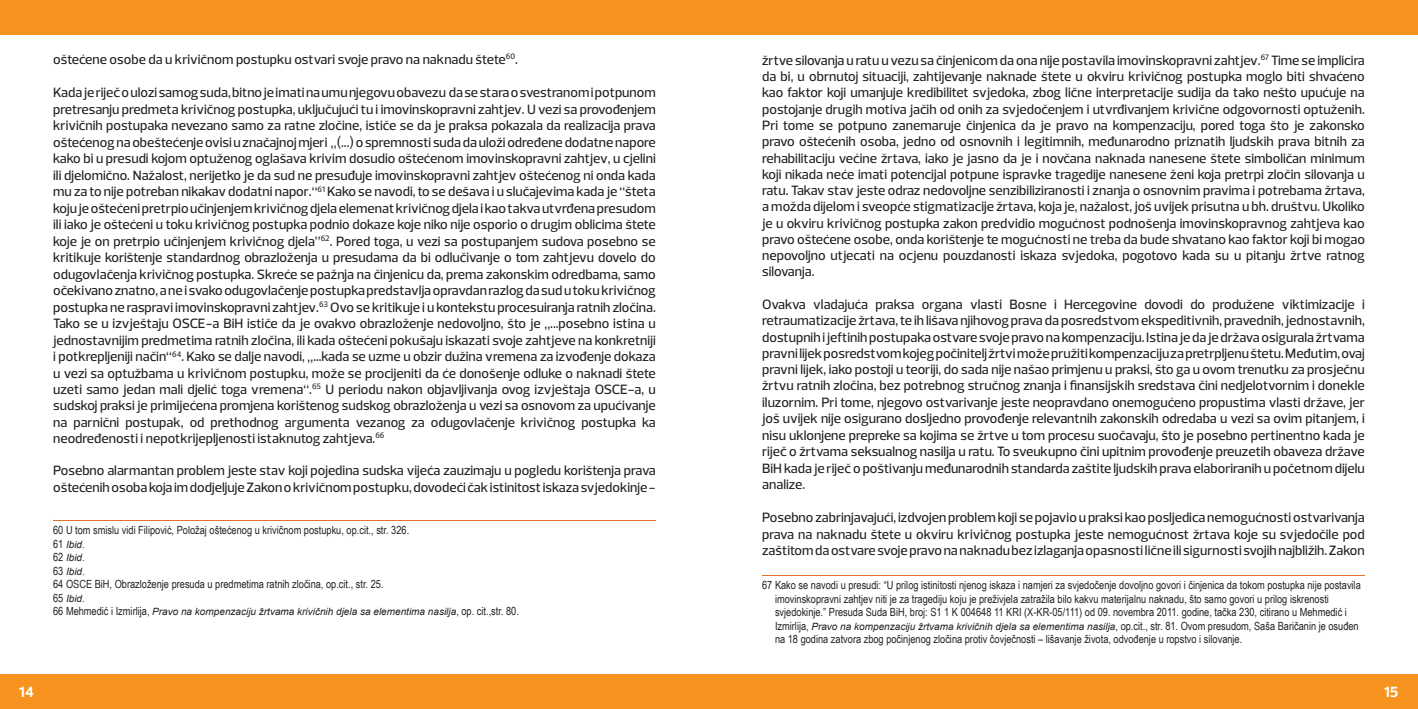
<style>
.page{position:relative;width:1418px;height:709px;background:#fff}
.page>*{position:absolute;margin:0;border:0;box-sizing:border-box;transform-origin:0 0}
.t1{font:700 15px "Prelo";color:#fff}
.t2{font:500 13.75px/16.5px "Prelo";color:#231f20;text-align:justify}
.t3{font:11.25px/13.5px "Arial Narrow";color:#231f20}
.t4{font:italic 10px/13.5px "Arial";color:#231f20;text-align:justify}
.s1{font-family:"Arial Narrow";font-style:normal;font-size:11.25px}
.s2{font-family:"Times New Roman";font-style:normal;font-size:11.25px}
.s3{font-family:"Arial";font-style:italic;font-size:10px}
</style>
<div class="page">
<div style="left:1px;top:674px;width:1416px;height:35px;background:#f79420"></div>
<div style="left:0;top:0;width:1417px;height:35px;background:#f79420"></div>
<hr style="left:53px;top:520px;width:603px;height:1px;background:#e47325">
<svg style="left:762px;top:575px;width:602px;height:2px"></svg>
<hr style="left:762px;top:574px;width:602px;height:1px;background:#e47325">
<p class="t2" style="left:53px;top:51px;width:466px">oštećene osobe da u krivičnom postupku ostvari svoje pravo na naknadu štete<sup>60</sup>.</p>
<p class="t2" style="left:53px;top:84px;width:604px">Kada je riječ o ulozi samog suda, bitno je imati na umu njegovu obavezu da se stara o svestranom i potpunom pretresanju predmeta krivičnog postupka, uključujući tu i imovinskopravni zahtjev. U vezi sa provođenjem krivičnih postupaka nevezano samo za ratne zločine, ističe se da je praksa pokazala da realizacija prava oštećenog na obeštećenje ovisi u značajnoj mjeri „(...) o spremnosti suda da uloži određene dodatne napore kako bi u presudi kojom optuženog oglašava krivim dosudio oštećenom imovinskopravni zahtjev, u cjelini ili djelomično. Nažalost, nerijetko je da sud ne presuđuje imovinskopravni zahtjev oštećenog ni onda kada mu za to nije potreban nikakav dodatni napor.“<sup>61</sup> Kako se navodi, to se dešava i u slučajevima kada je “šteta koju je oštećeni pretrpio učinjenjem krivičnog djela elemenat krivičnog djela i kao takva utvrđena presudom ili iako je oštećeni u toku krivičnog postupka podnio dokaze koje niko nije osporio o drugim oblicima štete koje je on pretrpio učinjenjem krivičnog djela”<sup>62</sup>. Pored toga, u vezi sa postupanjem sudova posebno se kritikuje korištenje standardnog obrazloženja u presudama da bi odlučivanje o tom zahtjevu dovelo do odugovlačenja krivičnog postupka. Skreće se pažnja na činjenicu da, prema zakonskim odredbama, samo očekivano znatno, a ne i svako odugovlačenje postupka predstavlja opravdan razlog da sud u toku krivičnog postupka ne raspravi imovinskopravni zahtjev.<sup>63</sup> Ovo se kritikuje i u kontekstu procesuiranja ratnih zločina.<br>Tako se u izvještaju OSCE-a BiH ističe da je ovakvo obrazloženje nedovoljno, što je „...posebno istina u jednostavnijim predmetima ratnih zločina, ili kada oštećeni pokušaju iskazati svoje zahtjeve na konkretniji i potkrepljeniji način“<sup>64</sup>. Kako se dalje navodi, „...kada se uzme u obzir dužina vremena za izvođenje dokaza u vezi sa optužbama u krivičnom postupku, može se procijeniti da će donošenje odluke o naknadi štete uzeti samo jedan mali djelić toga vremena“.<sup>65</sup> U periodu nakon objavljivanja ovog izvještaja OSCE-a, u sudskoj praksi je primijećena promjena korištenog sudskog obrazloženja u vezi sa osnovom za upućivanje na parnični postupak, od prethodnog argumenta vezanog za odugovlačenje krivičnog postupka ka neodređenosti i nepotkrijepljenosti istaknutog zahtjeva.<sup>66</sup></p>
<p class="t2" style="left:53px;top:462px;width:604px">Posebno alarmantan problem jeste stav koji pojedina sudska vijeća zauzimaju u pogledu korištenja prava oštećenih osoba koja im dodjeljuje Zakon o krivičnom postupku, dovodeći čak istinitost iskaza svjedokinje -</p>
<p class="t3" style="left:53px;top:523px;width:357px">60 U tom smislu vidi Filipović, Položaj oštećenog u krivičnom postupku, op.cit., str. 326.</p>
<p class="t4" style="left:53px;top:537px;width:33px"><span class="s1">61</span> Ibid<span class="s2">.<br></span><span class="s1">62</span> Ibid<span class="s2">.<br></span><span class="s1">63</span> Ibid<span class="s2">.</span></p>
<p class="t3" style="left:53px;top:577px;width:332px">64 OSCE BiH, Obrazloženje presuda u predmetima ratnih zločina, op.cit., str. 25.</p>
<p class="t4" style="left:53px;top:591px;width:467px"><span class="s1">65</span> Ibid<span class="s1">.<br>66 Mehmedić i Izmirlija,</span> Pravo na kompenzaciju žrtvama krivičnih djela sa elementima nasilja<span class="s1">, op. cit.,str. 80.</span></p>
<p class="t2" style="left:762px;top:52px;width:604px">žrtve silovanja u ratu u vezu sa činjenicom da ona nije postavila imovinskopravni zahtjev.<sup>67</sup> Time se implicira da bi, u obrnutoj situaciji, zahtijevanje naknade štete u okviru krivičnog postupka moglo biti shvaćeno kao faktor koji umanjuje kredibilitet svjedoka, zbog lične interpretacije sudija da tako nešto upućuje na postojanje drugih motiva jačih od onih za svjedočenjem i utvrđivanjem krivične odgovornosti optuženih.<br>Pri tome se potpuno zanemaruje činjenica da je pravo na kompenzaciju, pored toga što je zakonsko pravo oštećenih osoba, jedno od osnovnih i legitimnih, međunarodno priznatih ljudskih prava bitnih za rehabilitaciju većine žrtava, iako je jasno da je i novčana naknada nanesene štete simboličan minimum koji nikada neće imati potencijal potpune ispravke tragedije nanesene ženi koja pretrpi zločin silovanja u ratu. Takav stav jeste odraz nedovoljne senzibiliziranosti i znanja o osnovnim pravima i potrebama žrtava, a možda dijelom i sveopće stigmatizacije žrtava, koja je, nažalost, još uvijek prisutna u bh. društvu. Ukoliko je u okviru krivičnog postupka zakon predvidio mogućnost podnošenja imovinskopravnog zahtjeva kao pravo oštećene osobe, onda korištenje te mogućnosti ne treba da bude shvatano kao faktor koji bi mogao nepovoljno utjecati na ocjenu pouzdanosti iskaza svjedoka, pogotovo kada su u pitanju žrtve ratnog silovanja.</p>
<p class="t2" style="left:762px;top:296px;width:604px">Ovakva vladajuća praksa organa vlasti Bosne i Hercegovine dovodi do produžene viktimizacije i retraumatizacije žrtava, te ih lišava njihovog prava da posredstvom ekspeditivnih, pravednih, jednostavnih, dostupnih i jeftinih postupaka ostvare svoje pravo na kompenzaciju. Istina je da je država osigurala žrtvama pravni lijek posredstvom kojeg počinitelj žrtvi može pružiti kompenzaciju za pretrpljenu štetu. Međutim, ovaj pravni lijek, iako postoji u teoriji, do sada nije našao primjenu u praksi, što ga u ovom trenutku za prosječnu žrtvu ratnih zločina, bez potrebnog stručnog znanja i finansijskih sredstava čini nedjelotvornim i donekle iluzornim. Pri tome, njegovo ostvarivanje jeste neopravdano onemogućeno propustima vlasti države, jer još uvijek nije osigurano dosljedno provođenje relevantnih zakonskih odredaba u vezi sa ovim pitanjem, i nisu uklonjene prepreke sa kojima se žrtve u tom procesu suočavaju, što je posebno pertinentno kada je riječ o žrtvama seksualnog nasilja u ratu. To sveukupno čini upitnim provođenje preuzetih obaveza države BiH kada je riječ o poštivanju međunarodnih standarda zaštite ljudskih prava elaboriranih u početnom dijelu analize.</p>
<p class="t2" style="left:762px;top:509px;width:604px">Posebno zabrinjavajući, izdvojen problem koji se pojavio u praksi kao posljedica nemogućnosti ostvarivanja prava na naknadu štete u okviru krivičnog postupka jeste nemogućnost žrtava koje su svjedočile pod zaštitom da ostvare svoje pravo na naknadu bez izlaganja opasnosti lične ili sigurnosti svojih najbližih. Zakon</p>
<p class="t3" style="left:775px;top:578px;width:587px;text-indent:-13px">67 Kako se navodi u presudi: “U prilog istinitosti njenog iskaza i namjeri za svjedočenje dovoljno govori i činjenica da tokom postupka nije postavila imovinskopravni zahtjev niti je za tragediju koju je preživjela zatražila bilo kakvu materijalnu naknadu, što samo govori u prilog iskrenosti svjedokinje.” Presuda Suda BiH, broj: S1 1 K 004648 11 KRI (X-KR-05/111) od 09. novembra 2011. godine, tačka 230, citirano u Mehmedić i Izmirlija, <span class="s3">Pravo na kompenzaciju žrtvama krivičnih djela sa elementima nasilja</span>, op.cit., str. 81. Ovom presudom, Saša Baričanin je osuđen na 18 godina zatvora zbog počinjenog zločina protiv čovječnosti – lišavanje života, odvođenje u ropstvo i silovanje.</p>
<p class="t1" style="left:19px;top:683px;width:16px">14</p>
<p class="t1" style="left:1384px;top:683px;width:16px">15</p>
</div>
